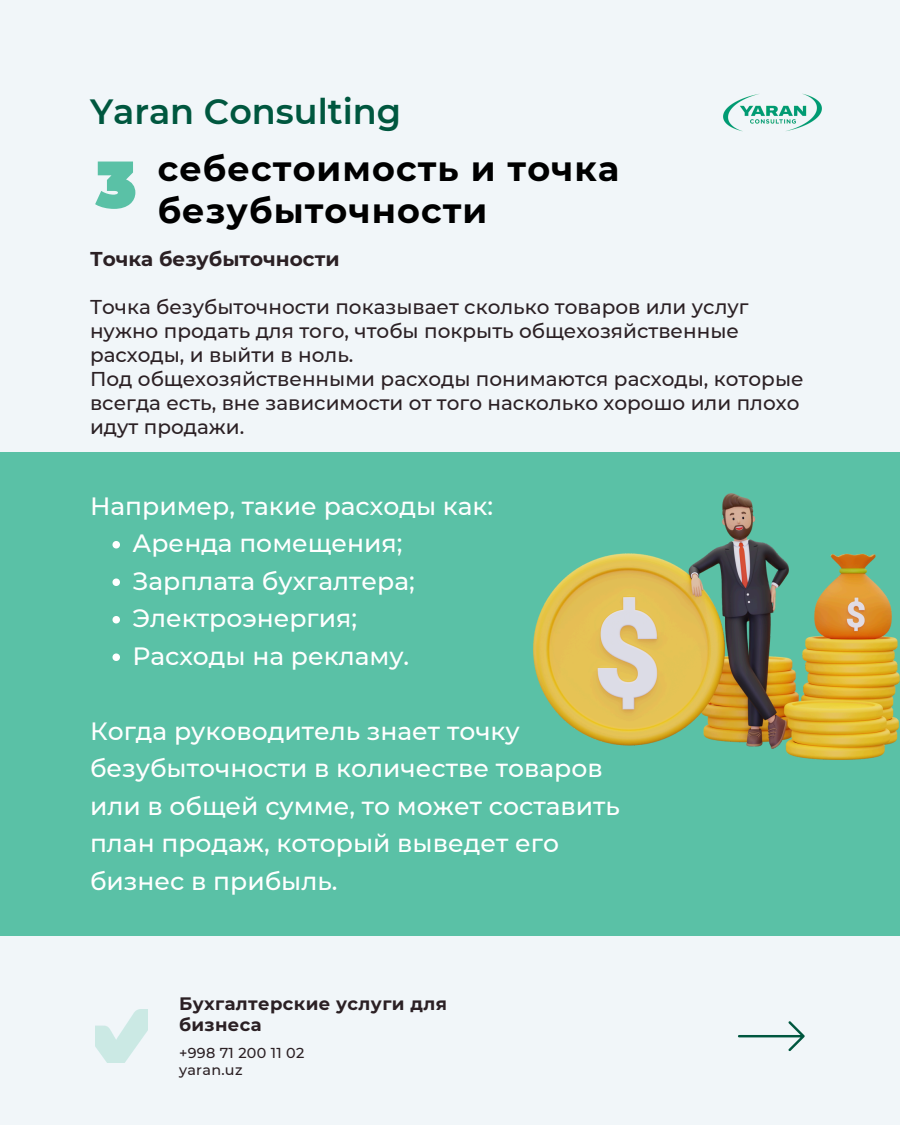
<style>
.page{position:relative;width:900px;height:1125px;background:#f1f6f9}
.page>*{position:absolute;margin:0;border:0;box-sizing:border-box;transform-origin:0 0}
.t1{font:700 35px/42px "Montserrat";letter-spacing:.03em;color:#000}
.t2{font:600 35px "Montserrat";color:#00573f}
.t3{font:500 25px/37.5px "Montserrat";color:#fff}
.t4{font:500 20px/24px "Montserrat";color:#2b2024}
.t5{font:700 20px "Montserrat";color:#2b2024}
.t6{font:700 18px/21.6px "Montserrat";letter-spacing:.02em;color:#2b2024}
.t7{font:500 14.4px "Montserrat";letter-spacing:.02em;color:#2b2024}
</style>
<div class="page">
<img style="left:723px;top:93px;width:99px;height:39px">
<img style="left:95px;top:1010px;width:52px;height:52px">
<svg style="left:738px;top:1021px;width:67px;height:30px"></svg>
<div style="left:0;top:452px;width:900px;height:484px;background:#5ac1a6"></div>
<svg style="left:95px;top:162px;width:40px;height:47px"></svg>
<img style="left:534px;top:493px;width:366px;height:267px">
<svg style="left:112px;top:541px;width:8px;height:7px"></svg>
<svg style="left:112px;top:578px;width:8px;height:8px"></svg>
<svg style="left:112px;top:616px;width:8px;height:7px"></svg>
<svg style="left:112px;top:653px;width:8px;height:8px"></svg>
<h2 class="t2" style="left:90px;top:90px;width:313px">Yaran Consulting</h2>
<p class="t1" style="left:158px;top:147px;width:463px">себестоимость и точка безубыточности</p>
<p class="t5" style="left:90px;top:246px;width:251px">Точка безубыточности</p>
<p class="t4" style="left:90px;top:295px;width:715px">Точка безубыточности показывает сколько товаров или услуг нужно продать для того, чтобы покрыть общехозяйственные расходы, и выйти в ноль.<br>Под общехозяйственными расходы понимаются расходы, которые всегда есть, вне зависимости от того насколько хорошо или плохо идут продажи.</p>
<p class="t3" style="left:90px;top:487px;width:405px">Например, такие расходы как:</p>
<h2 class="t3" style="left:132px;top:525px;width:272px">Аренда помещения;</h2>
<p class="t3" style="left:132px;top:562px;width:284px">Зарплата бухгалтера;</p>
<p class="t3" style="left:132px;top:600px;width:226px">Электроэнергия;</p>
<h5 class="t3" style="left:132px;top:637px;width:278px">Расходы на рекламу.</h5>
<p class="t3" style="left:90px;top:712px;width:531px">Когда руководитель знает точку безубыточности в количестве товаров или в общей сумме, то может составить план продаж, который выведет его бизнес в прибыль.</p>
<h1 class="t6" style="left:179px;top:993px;width:269px">Бухгалтерские услуги для бизнеса</h1>
<p class="t7" style="left:179px;top:1044px;width:127px">+998 71 200 11 02</p>
<h4 class="t7" style="left:179px;top:1061px;width:65px">yaran.uz</h4>
</div>
